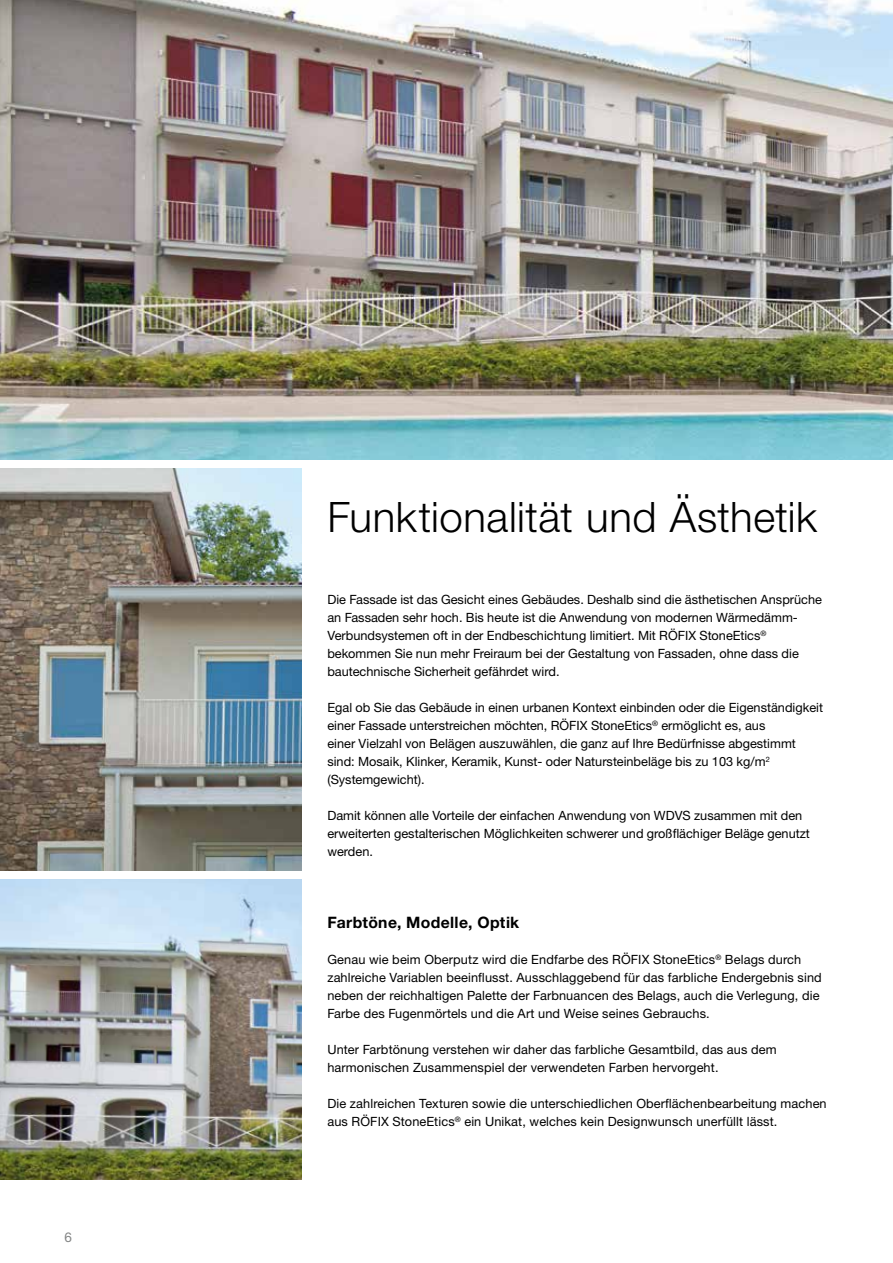
<style>
.page{position:relative;width:893px;height:1263px;background:#fff}
.page>*{position:absolute;margin:0;border:0;box-sizing:border-box;transform-origin:0 0}
.t1{font:300 42px "Helvetica Neue LTW1 G";letter-spacing:.01em;color:#000}
.t2{font:700 15.75px "Helvetica Neue LTW1 G";letter-spacing:.02em;color:#000}
.t3{font:13.5px "Helvetica Neue LTW1 G";color:#848686}
.t4{font:12.75px/18px "Helvetica Neue LTW1 G";color:#000}
</style>
<div class="page">
<img style="left:0;top:0;width:893px;height:460px">
<img style="left:0;top:468px;width:302px;height:403px">
<img style="left:0;top:879px;width:302px;height:301px">
<p class="t3" style="left:64px;top:1228px;width:9px">6</p>
<h1 class="t1" style="left:327px;top:491px;width:491px">Funktionalität und Ästhetik</h1>
<p class="t4" style="left:327px;top:590px;width:496px">Die Fassade ist das Gesicht eines Gebäudes. Deshalb sind die ästhetischen Ansprüche an Fassaden sehr hoch. Bis heute ist die Anwendung von modernen Wärmedämm-Verbundsystemen oft in der Endbeschichtung limitiert. Mit RÖFIX StoneEtics<sup>® </sup>bekommen Sie nun mehr Freiraum bei der Gestaltung von Fassaden, ohne dass die bautechnische Sicherheit gefährdet wird.</p>
<p class="t4" style="left:327px;top:698px;width:497px">Egal ob Sie das Gebäude in einen urbanen Kontext einbinden oder die Eigenständigkeit einer Fassade unterstreichen möchten, RÖFIX StoneEtics<sup>®</sup> ermöglicht es, aus<br>einer Vielzahl von Belägen auszuwählen, die ganz auf Ihre Bedürfnisse abgestimmt sind: Mosaik, Klinker, Keramik, Kunst- oder Natursteinbeläge bis zu 103 kg/m<sup>2 </sup>(Systemgewicht).</p>
<p class="t4" style="left:327px;top:806px;width:484px">Damit können alle Vorteile der einfachen Anwendung von WDVS zusammen mit den erweiterten gestalterischen Möglichkeiten schwerer und großflächiger Beläge genutzt werden.</p>
<p class="t2" style="left:327px;top:912px;width:193px">Farbtöne, Modelle, Optik</p>
<p class="t4" style="left:327px;top:950px;width:496px">Genau wie beim Oberputz wird die Endfarbe des RÖFIX StoneEtics<sup>®</sup> Belags durch zahlreiche Variablen beeinflusst. Ausschlaggebend für das farbliche Endergebnis sind neben der reichhaltigen Palette der Farbnuancen des Belags, auch die Verlegung, die Farbe des Fugenmörtels und die Art und Weise seines Gebrauchs.</p>
<p class="t4" style="left:327px;top:1040px;width:451px">Unter Farbtönung verstehen wir daher das farbliche Gesamtbild, das aus dem harmonischen Zusammenspiel der verwendeten Farben hervorgeht.</p>
<p class="t4" style="left:327px;top:1094px;width:501px">Die zahlreichen Texturen sowie die unterschiedlichen Oberflächenbearbeitung machen aus RÖFIX StoneEtics<sup>®</sup> ein Unikat, welches kein Designwunsch unerfüllt lässt.</p>
</div>
